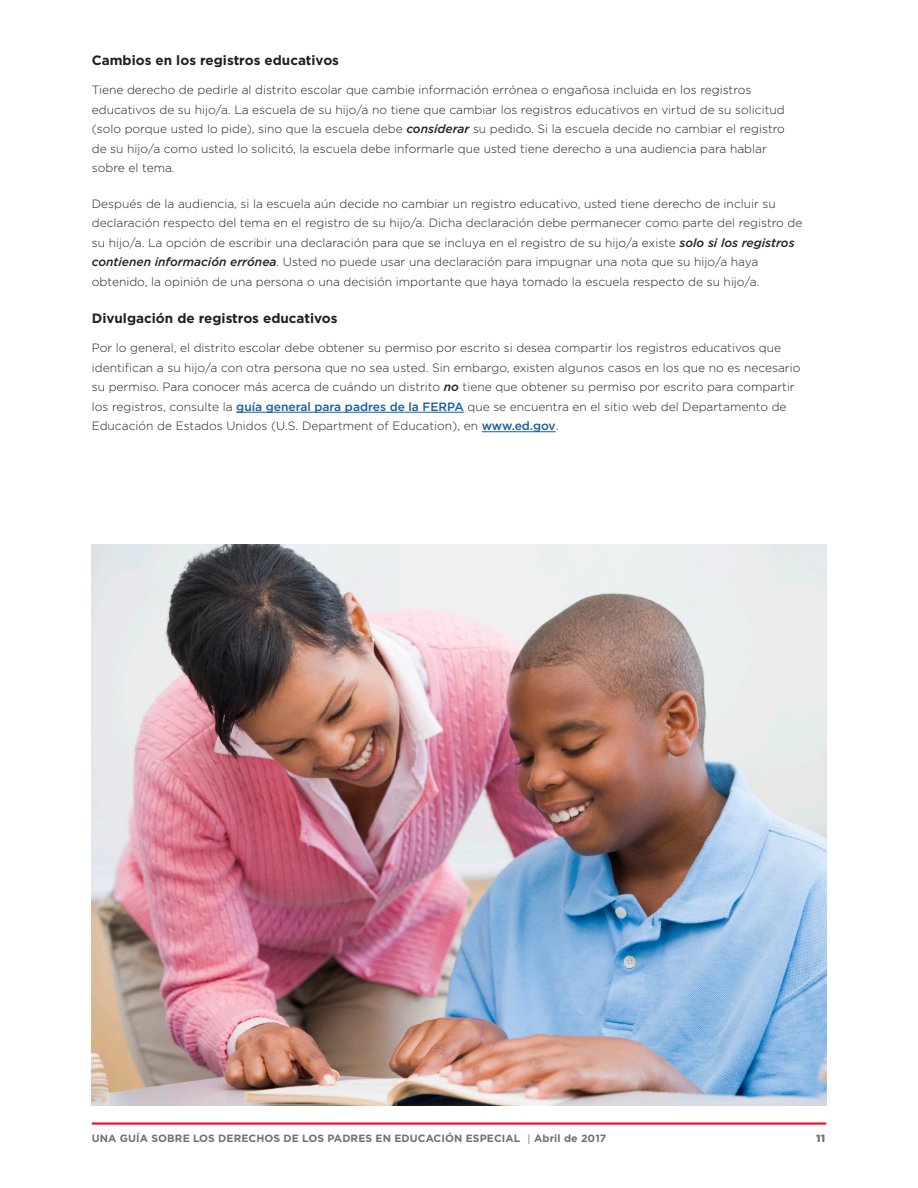
<style>
.page{position:relative;width:918px;height:1188px;background:#fff}
.page>*{position:absolute;margin:0;border:0;box-sizing:border-box;transform-origin:0 0}
.t1{font:700 13.5px "Gotham";color:#231f20}
.BOD{font:300 12px/19.5px "Gotham";color:#231f20}
.t2{font:700 10.5px "Gotham";letter-spacing:.01em;color:#717074}
.t3{font:900 10.5px "Gotham";color:#717074}
.s1{font-weight:500;font-style:italic}
.s2{font-weight:500;color:#175d9e}
.s3{font-weight:300;font-size:13.5px}
</style>
<div class="page">
<hr style="left:92px;top:1122px;width:734px;height:3px;background:#e51836">
<hr style="left:236px;top:412px;width:228px;height:1px;background:#175d9e">
<hr style="left:482px;top:431px;width:74px;height:1px;background:#175d9e">
<img style="left:92px;top:545px;width:734px;height:560px">
<p class="t1" style="left:92px;top:51px;width:249px">Cambios en los registros educativos</p>
<p class="BOD" style="left:92px;top:80px;width:695px">Tiene derecho de pedirle al distrito escolar que cambie información errónea o engañosa incluida en los registros educativos de su hijo/a. La escuela de su hijo/a no tiene que cambiar los registros educativos en virtud de su solicitud (solo porque usted lo pide), sino que la escuela debe <span class="s1">considerar</span> su pedido. Si la escuela decide no cambiar el registro de su hijo/a como usted lo solicitó, la escuela debe informarle que usted tiene derecho a una audiencia para hablar sobre el tema.</p>
<p class="BOD" style="left:92px;top:193px;width:712px">Después de la audiencia, si la escuela aún decide no cambiar un registro educativo, usted tiene derecho de incluir su declaración respecto del tema en el registro de su hijo/a. Dicha declaración debe permanecer como parte del registro de su hijo/a. La opción de escribir una declaración para que se incluya en el registro de su hijo/a existe <span class="s1">solo si los registros contienen información errónea</span>. Usted no puede usar una declaración para impugnar una nota que su hijo/a haya obtenido, la opinión de una persona o una decisión importante que haya tomado la escuela respecto de su hijo/a.</p>
<p class="t1" style="left:92px;top:309px;width:247px">Divulgación de registros educativos</p>
<p class="BOD" style="left:92px;top:338px;width:710px">Por lo general, el distrito escolar debe obtener su permiso por escrito si desea compartir los registros educativos que identifican a su hijo/a con otra persona que no sea usted. Sin embargo, existen algunos casos en los que no es necesario su permiso. Para conocer más acerca de cuándo un distrito <span class="s1">no</span> tiene que obtener su permiso por escrito para compartir los registros, consulte la <span class="s2">guía general para padres de la FERPA</span> que se encuentra en el sitio web del Departamento de Educación de Estados Unidos (U.S. Department of Education), en <span class="s2">www.ed.gov</span>.</p>
<p class="t2" style="left:92px;top:1132px;width:516px">UNA GUÍA SOBRE LOS DERECHOS DE LOS PADRES EN EDUCACIÓN ESPECIAL <span class="s3">I</span> Abril de 2017</p>
<p class="t3" style="left:816px;top:1131px;width:10px">11</p>
</div>
